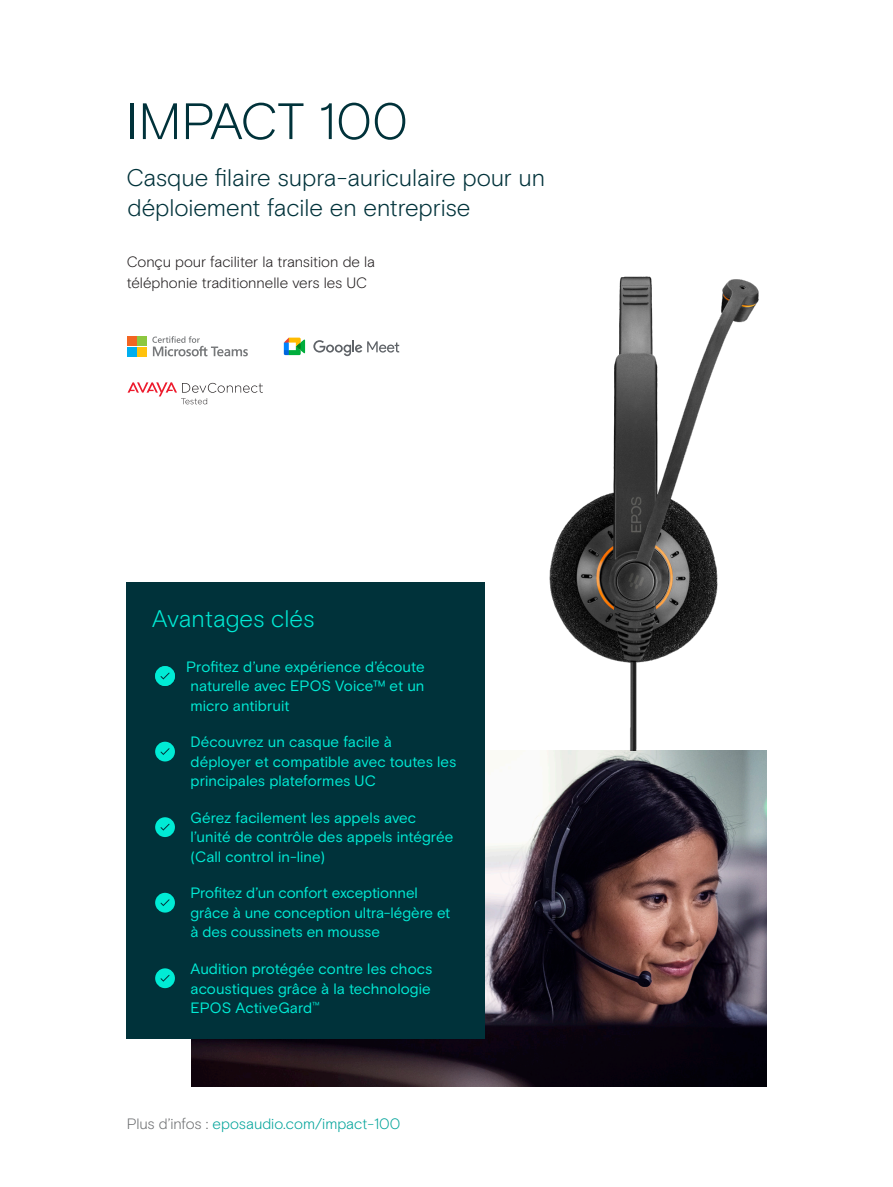
<style>
.page{position:relative;width:893px;height:1187px;background:#fff}
.page>*{position:absolute;margin:0;border:0;box-sizing:border-box;transform-origin:0 0}
.Title_5{font:300 51px "EPOS Basis";letter-spacing:-.01em;color:#00323a}
.Title_5-2{font:300 24px/30px "EPOS Basis";letter-spacing:-.005em;color:#00323a}
.EPOS_lead_intro_12_5_light{font:300 24px "EPOS Basis";color:#00ebd5}
.EPOS_lead_intro_12_5_light-2{font:15px/19.5px "EPOS Basis";color:#00ebd5}
.Leadtext{font:300 15px/21px "EPOS Basis";color:#231f20}
.Leadtext-2{font:300 15px "EPOS Basis";color:#00a39a}
.s1{color:#6d6f71}
</style>
<div class="page">
<img style="left:191px;top:750px;width:575px;height:336px">
<img style="left:549px;top:276px;width:210px;height:474px">
<div style="left:127px;top:582px;width:358px;height:456px;background:#00323a"></div>
<div style="left:155px;top:666px;width:20px;height:20px;background:#00ebd5;border-radius:50%"></div>
<svg style="left:161px;top:672px;width:9px;height:7px"></svg>
<div style="left:155px;top:741px;width:20px;height:20px;background:#00ebd5;border-radius:50%"></div>
<svg style="left:161px;top:748px;width:9px;height:7px"></svg>
<div style="left:155px;top:817px;width:20px;height:20px;background:#00ebd5;border-radius:50%"></div>
<svg style="left:161px;top:823px;width:9px;height:7px"></svg>
<div style="left:155px;top:892px;width:20px;height:20px;background:#00ebd5;border-radius:50%"></div>
<svg style="left:161px;top:899px;width:9px;height:7px"></svg>
<div style="left:155px;top:968px;width:20px;height:20px;background:#00ebd5;border-radius:50%"></div>
<svg style="left:161px;top:975px;width:9px;height:6px"></svg>
<div style="left:128px;top:337px;width:9px;height:9px;background:#f26522"></div>
<div style="left:138px;top:337px;width:9px;height:9px;background:#8dc73f"></div>
<div style="left:128px;top:347px;width:9px;height:9px;background:#00aeef"></div>
<div style="left:138px;top:347px;width:9px;height:9px;background:#ffc20d"></div>
<svg style="left:152px;top:336px;width:96px;height:20px"></svg>
<svg style="left:313px;top:340px;width:86px;height:16px"></svg>
<svg style="left:284px;top:337px;width:21px;height:18px"></svg>
<svg style="left:128px;top:382px;width:135px;height:22px"></svg>
<p class="Title_5" style="left:126px;top:91px;width:283px">IMPACT 100</p>
<p class="Title_5-2" style="left:127px;top:163px;width:420px">Casque filaire supra-auriculaire pour un déploiement facile en entreprise</p>
<p class="Leadtext" style="left:127px;top:252px;width:250px">Conçu pour faciliter la transition de la téléphonie traditionnelle vers les UC</p>
<p class="EPOS_lead_intro_12_5_light" style="left:152px;top:604px;width:164px">Avantages clés</p>
<p class="EPOS_lead_intro_12_5_light-2" style="left:186px;top:657px;width:240px;text-align:justify">Profitez d’une expérience d’écoute naturelle avec EPOS Voice™ et un micro antibruit</p>
<p class="EPOS_lead_intro_12_5_light-2" style="left:190px;top:732px;width:267px">Découvrez un casque facile à déployer et compatible avec toutes les principales plateformes UC</p>
<p class="EPOS_lead_intro_12_5_light-2" style="left:190px;top:808px;width:264px">Gérez facilement les appels avec l’unité de contrôle des appels intégrée (Call control in-line)</p>
<p class="EPOS_lead_intro_12_5_light-2" style="left:190px;top:883px;width:262px">Profitez d’un confort exceptionnel grâce à une conception ultra-légère et à des coussinets en mousse</p>
<p class="EPOS_lead_intro_12_5_light-2" style="left:190px;top:959px;width:243px;text-align:justify">Audition protégée contre les chocs acoustiques grâce à la technologie EPOS ActiveGard<sup>™</sup></p>
<p class="Leadtext-2" style="left:127px;top:1114px;width:275px"><span class="s1">Plus d’infos :</span> eposaudio.com/impact-100</p>
</div>
